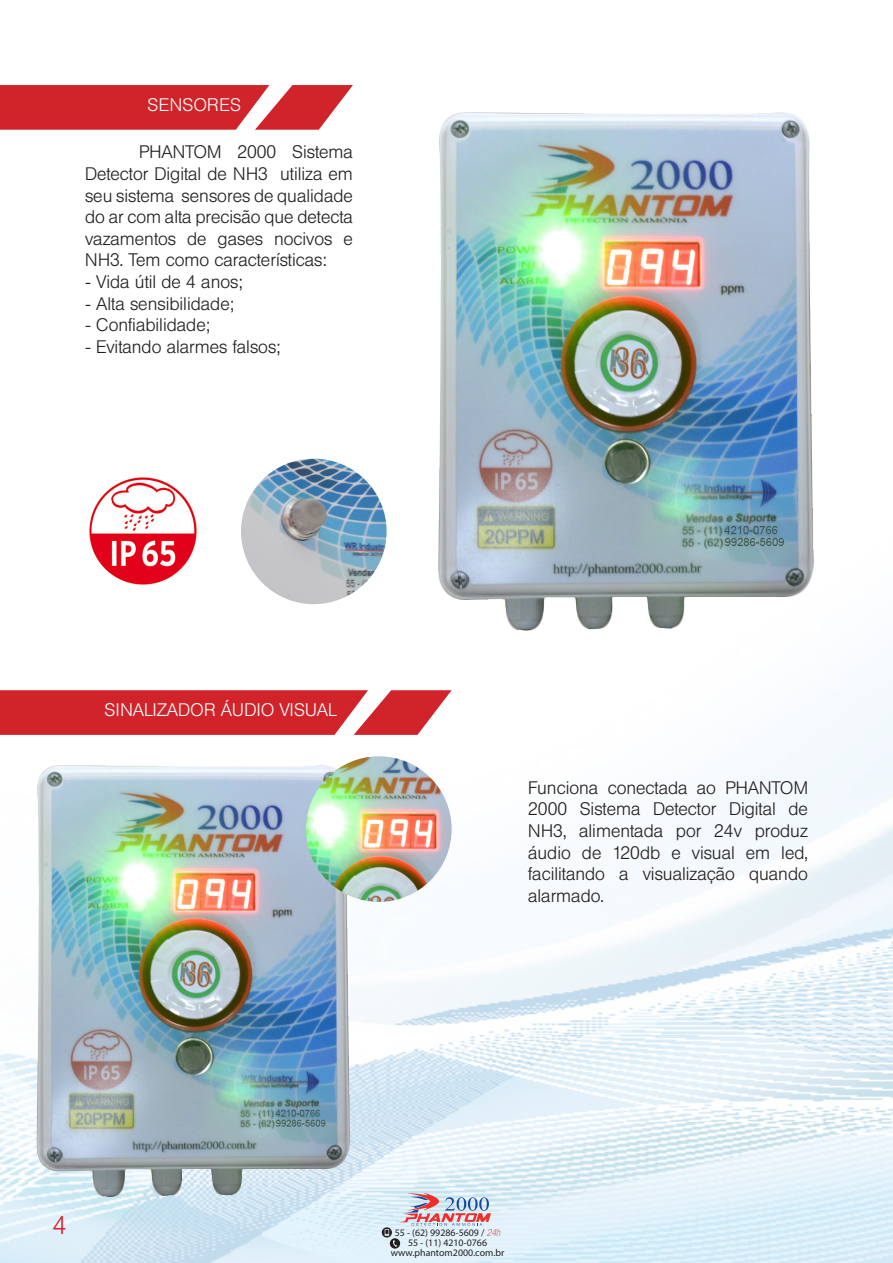
<style>
.page{position:relative;width:893px;height:1263px;background:#fff}
.page>*{position:absolute;margin:0;border:0;box-sizing:border-box;transform-origin:0 0}
.t1{font:300 25.5px "Helvetica BQ";color:#d1232a}
.t2{font:300 18px/21.6px "Helvetica BQ";color:#231f20;text-align:justify}
.t3{font:300 18px "Helvetica BQ";letter-spacing:.02em;color:#fff}
.t4{font:9.9px/9.9px "Myriad Pro";color:#231f20;text-align:center}
.s1{font-family:"Helvetica Neue";font-weight:100;font-style:italic;font-stretch:condensed;color:#d1232a}
</style>
<div class="page">
<img style="left:0;top:458px;width:893px;height:805px">
<svg style="left:382px;top:1227px;width:10px;height:10px"></svg>
<div style="left:390px;top:1238px;width:10px;height:10px;background:#231f20;border-radius:50%"></div>
<svg style="left:385px;top:1193px;width:106px;height:54px;background:#d1ced9"></svg>
<svg style="left:0;top:85px;width:353px;height:45px;background:#d63c42"></svg>
<svg style="left:0;top:690px;width:452px;height:45px;background:#d5373d"></svg>
<img style="left:427px;top:112px;width:413px;height:578px">
<img style="left:28px;top:742px;width:344px;height:505px">
<img style="left:85px;top:474px;width:115px;height:115px">
<img style="left:306px;top:756px;width:146px;height:146px;border-radius:73px">
<img style="left:241px;top:459px;width:146px;height:145px;border-radius:73px">
<p class="t3" style="left:148px;top:94px;width:95px">SENSORES</p>
<p class="t2" style="left:85px;top:142px;width:269px;text-indent:54px">PHANTOM 2000 Sistema Detector Digital de NH3 utiliza em seu sistema sensores de qualidade do ar com alta precisão que detecta vazamentos de gases nocivos e NH3. Tem como características:</p>
<p class="t2" style="left:85px;top:271px;width:159px">- Vida útil de 4 anos;</p>
<p class="t2" style="left:85px;top:293px;width:150px">- Alta sensibilidade;</p>
<p class="t2" style="left:85px;top:314px;width:126px">- Confiabilidade;</p>
<p class="t2" style="left:85px;top:336px;width:197px">- Evitando alarmes falsos;</p>
<p class="t3" style="left:105px;top:699px;width:234px">SINALIZADOR ÁUDIO VISUAL</p>
<p class="t2" style="left:528px;top:777px;width:281px">Funciona conectada ao PHANTOM 2000 Sistema Detector Digital de NH3, alimentada por 24v produz áudio de 120db e visual em led, facilitando a visualização quando alarmado.</p>
<h1 class="t1" style="left:53px;top:1211px;width:15px">4</h1>
<p class="t4" style="left:391px;top:1228px;width:115px">55 - (62) 99286-5609 / <span class="s1">24h<br></span>55 - (11) 4210-0766 www.phantom2000.com.br</p>
</div>
